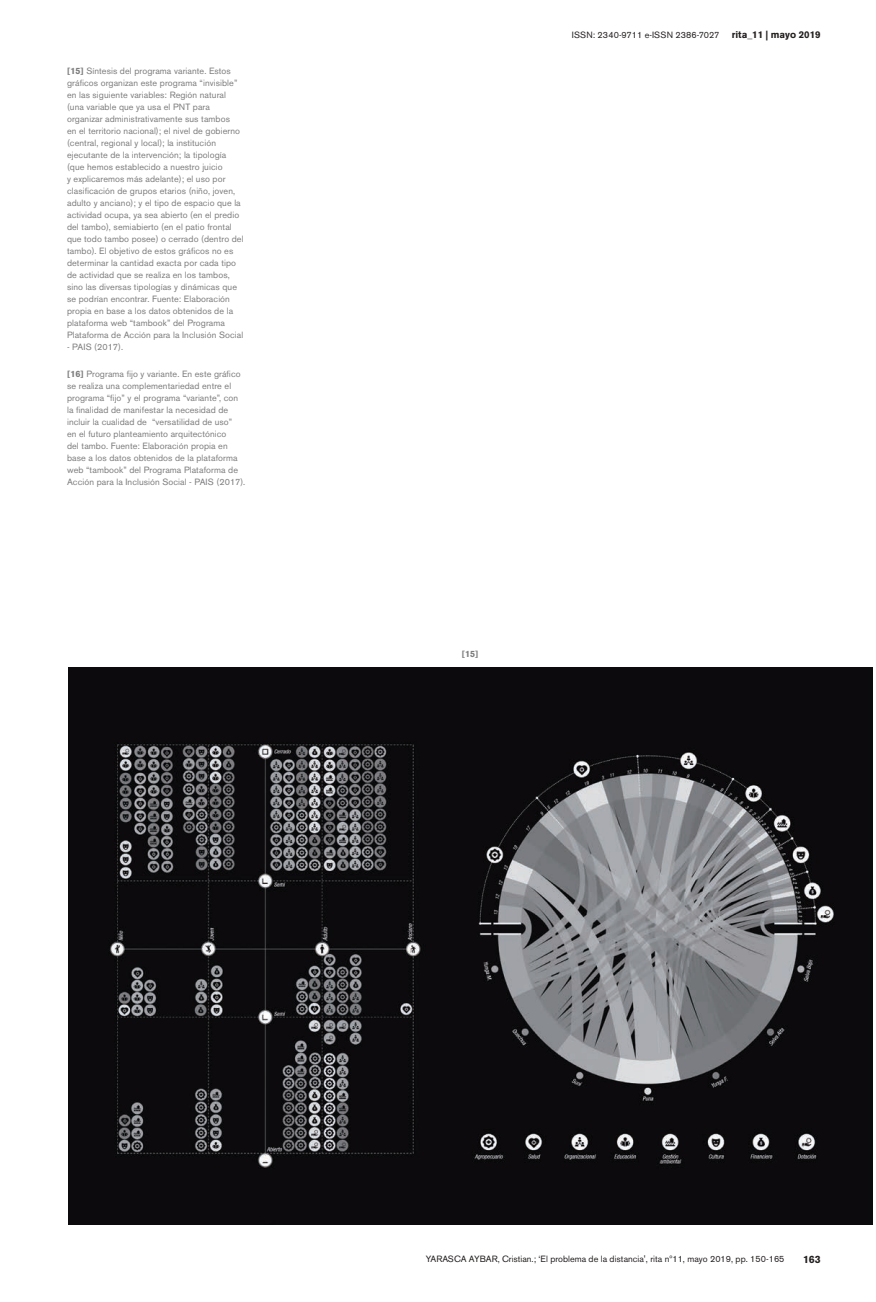
<style>
.page{position:relative;width:876px;height:1302px;background:#fff}
.page>*{position:absolute;margin:0;border:0;box-sizing:border-box;transform-origin:0 0}
.t1{font:700 10.5px "Akzidenz Grotesk BE";color:#241f1f}
.t2{font:700 9.75px "Akzidenz Grotesk BE";color:#241f1f}
.t3{font:9px/12px "Akzidenz Grotesk BE";letter-spacing:.01em;color:#7d7c7e}
.t4{font:9px "Akzidenz Grotesk BE";color:#241f1f}
.t5{font:9px "Akzidenz Grotesk BE";letter-spacing:.02em;color:#241f1f}
.t6{font:700 9px "Akzidenz Grotesk BE";color:#7d7c7e}
.s1{font-weight:700}
</style>
<div class="page">
<img style="left:68px;top:667px;width:804px;height:557px">
<p class="t3" style="left:67px;top:65px;width:178px"><span class="s1">[15]</span> Síntesis del programa variante. Estos gráficos organizan este programa “invisible” en las siguiente variables: Región natural (una variable que ya usa el PNT para organizar administrativamente sus tambos<br>en el territorio nacional); el nivel de gobierno (central, regional y local); la institución ejecutante de la intervención; la tipología (que hemos establecido a nuestro juicio<br>y explicaremos más adelante); el uso por clasificación de grupos etarios (niño, joven, adulto y anciano); y el tipo de espacio que la actividad ocupa, ya sea abierto (en el predio del tambo), semiabierto (en el patio frontal que todo tambo posee) o cerrado (dentro del tambo). El objetivo de estos gráficos no es determinar la cantidad exacta por cada tipo de actividad que se realiza en los tambos, sino las diversas tipologías y dinámicas que se podrían encontrar. Fuente: Elaboración propia en base a los datos obtenidos de la plataforma web “tambook” del Programa Plataforma de Acción para la Inclusión Social</p>
<p class="t3" style="left:67px;top:341px;width:58px">- PAIS (2017).</p>
<p class="t3" style="left:67px;top:368px;width:180px"><span class="s1">[16]</span> Programa fijo y variante. En este gráfico se realiza una complementariedad entre el programa “fijo” y el programa “variante”, con la finalidad de manifestar la necesidad de incluir la cualidad de “versatilidad de uso”<br>en el futuro planteamiento arquitectónico<br>del tambo. Fuente: Elaboración propia en base a los datos obtenidos de la plataforma web “tambook” del Programa Plataforma de Acción para la Inclusión Social - PAIS (2017).</p>
<p class="t5" style="left:572px;top:29px;width:149px">ISSN: 2340-9711 e-ISSN 2386-7027</p>
<p class="t2" style="left:732px;top:29px;width:90px">rita_11 | mayo 2019</p>
<p class="t6" style="left:462px;top:648px;width:18px">[15]</p>
<p class="t4" style="left:426px;top:1252px;width:360px">YARASCA AYBAR, Cristian.; ‘El problema de la distancia', rita nº11, mayo 2019, pp. 150-165</p>
<p class="t1" style="left:803px;top:1252px;width:19px">163</p>
</div>
